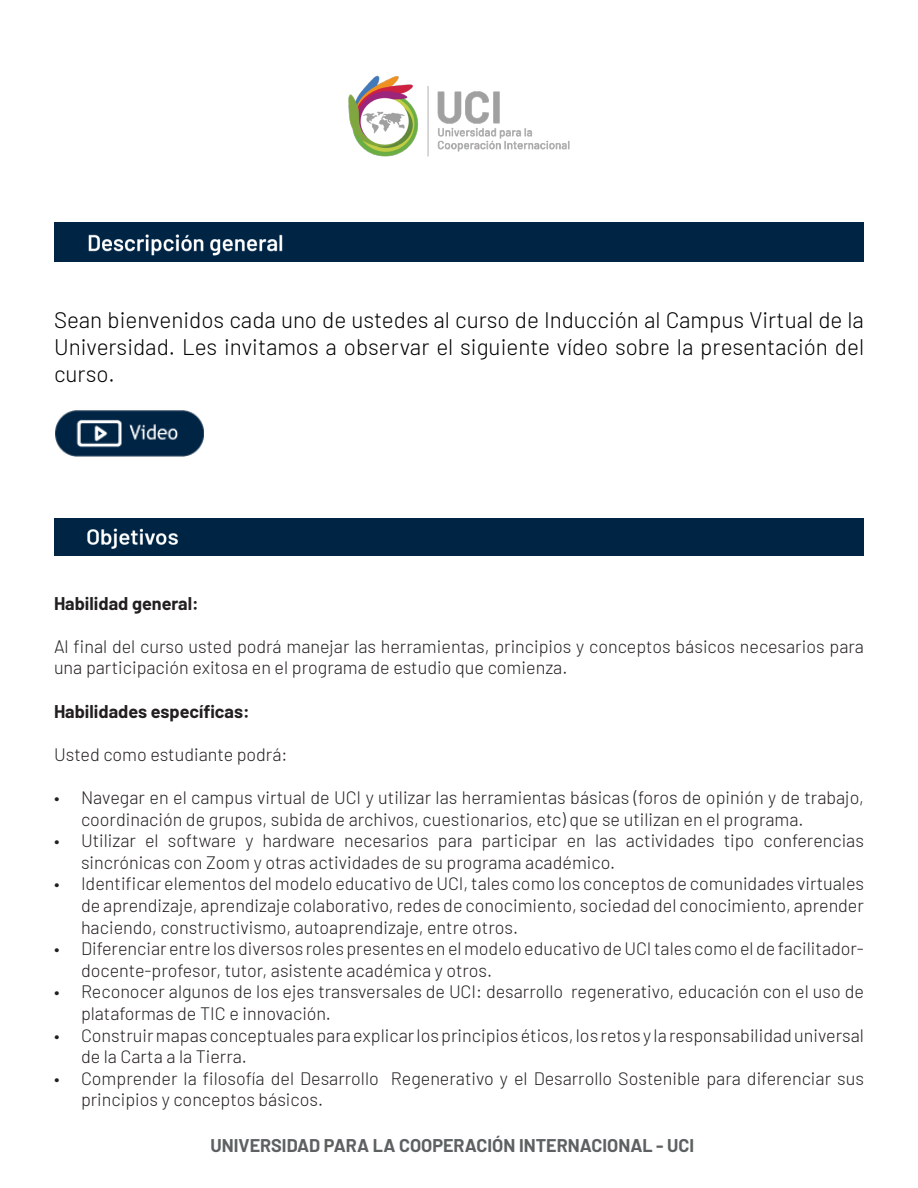
<style>
.page{position:relative;width:918px;height:1188px;background:#fff}
.page>*{position:absolute;margin:0;border:0;box-sizing:border-box;transform-origin:0 0}
.t1{font:300 22.5px/27px "Barlow";color:#000001;text-align:justify}
.t2{font:300 18px/21.6px "Barlow";color:#231f20}
.t3{font:700 18px "Barlow";color:#5d6161}
.t4{font:700 18px "Barlow";color:#231f20}
</style>
<div class="page">
<img style="left:348px;top:75px;width:222px;height:82px">
<img style="left:55px;top:410px;width:149px;height:47px">
<div style="left:54px;top:222px;width:810px;height:40px;background:#002444"></div>
<div style="left:54px;top:518px;width:810px;height:37px;background:#002444"></div>
<p class="t1" style="left:54px;top:305px;width:812px">Sean bienvenidos cada uno de ustedes al curso de Inducción al Campus Virtual de la Universidad. Les invitamos a observar el siguiente vídeo sobre la presentación del curso.</p>
<p class="t4" style="left:54px;top:590px;width:146px">Habilidad general:</p>
<p class="t2" style="left:54px;top:634px;width:812px">Al final del curso usted podrá manejar las herramientas, principios y conceptos básicos necesarios para una participación exitosa en el programa de estudio que comienza.</p>
<p class="t4" style="left:54px;top:698px;width:197px">Habilidades específicas:</p>
<p class="t2" style="left:54px;top:742px;width:235px">Usted como estudiante podrá:</p>
<p class="t2" style="left:81px;top:785px;width:785px;text-indent:-27px">• Navegar en el campus virtual de UCI y utilizar las herramientas básicas (foros de opinión y de trabajo, coordinación de grupos, subida de archivos, cuestionarios, etc) que se utilizan en el programa.</p>
<p class="t2" style="left:81px;top:829px;width:785px;text-indent:-27px">• Utilizar el software y hardware necesarios para participar en las actividades tipo conferencias sincrónicas con Zoom y otras actividades de su programa académico.</p>
<p class="t2" style="left:81px;top:872px;width:785px;text-align:justify;text-indent:-27px">• Identificar elementos del modelo educativo de UCI, tales como los conceptos de comunidades virtuales de aprendizaje, aprendizaje colaborativo, redes de conocimiento, sociedad del conocimiento, aprender haciendo, constructivismo, autoaprendizaje, entre otros.</p>
<p class="t2" style="left:81px;top:937px;width:785px;text-indent:-27px">• Diferenciar entre los diversos roles presentes en el modelo educativo de UCI tales como el de facilitador&shy;docente-profesor, tutor, asistente académica y otros.</p>
<p class="t2" style="left:81px;top:980px;width:785px;text-indent:-27px">• Reconocer algunos de los ejes transversales de UCI: desarrollo regenerativo, educación con el uso de plataformas de TIC e innovación.</p>
<p class="t2" style="left:81px;top:1023px;width:785px;text-indent:-27px">• Construir mapas conceptuales para explicar los principios éticos, los retos y la responsabilidad universal de la Carta a la Tierra.</p>
<p class="t2" style="left:81px;top:1066px;width:785px;text-indent:-27px">• Comprender la filosofía del Desarrollo Regenerativo y el Desarrollo Sostenible para diferenciar sus principios y conceptos básicos.</p>
<p class="t3" style="left:211px;top:1132px;width:485px">UNIVERSIDAD PARA LA COOPERACIÓN INTERNACIONAL - UCI</p>
</div>
